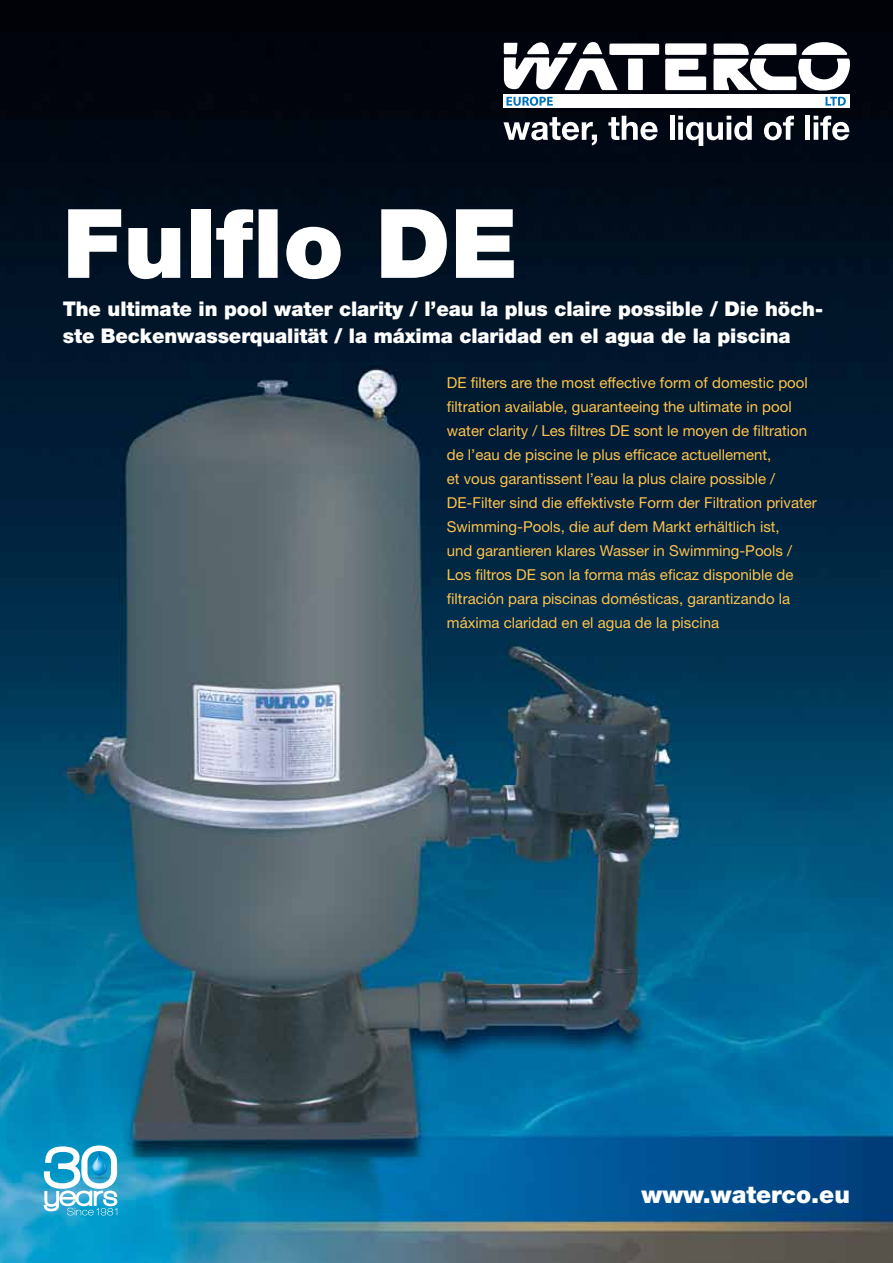
<style>
.page{position:relative;width:893px;height:1263px;background:#fff}
.page>*{position:absolute;margin:0;border:0;box-sizing:border-box;transform-origin:0 0}
.t1{font:900 96px "Helvetica Neue";color:#fff}
.t2{font:900 24px "Helvetica Neue";color:#fff}
.t3{font:900 20.25px/27px "Helvetica Neue";letter-spacing:-.005em;color:#fff}
.t4{font:15px/24px "Helvetica Neue";color:#fec34e}
</style>
<div class="page">
<img style="left:0;top:0;width:893px;height:1263px">
<svg style="left:44px;top:1145px;width:73px;height:70px"></svg>
<div style="left:503px;top:94px;width:346px;height:14px;background:#fff"></div>
<svg style="left:503px;top:117px;width:94px;height:28px"></svg>
<svg style="left:608px;top:116px;width:50px;height:24px"></svg>
<hr style="left:670px;top:116px;width:4px;height:24px;background:#fff">
<svg style="left:678px;top:116px;width:74px;height:30px"></svg>
<svg style="left:764px;top:116px;width:30px;height:24px"></svg>
<div style="left:805px;top:116px;width:5px;height:24px;background:#fff"></div>
<svg style="left:814px;top:116px;width:36px;height:24px"></svg>
<svg style="left:504px;top:41px;width:155px;height:49px"></svg>
<svg style="left:665px;top:43px;width:42px;height:47px"></svg>
<svg style="left:713px;top:42px;width:138px;height:64px"></svg>
<svg style="left:506px;top:97px;width:47px;height:9px"></svg>
<h1 class="t1" style="left:63px;top:186px;width:457px">Fulflo DE</h1>
<h3 class="t3" style="left:63px;top:296px;width:762px">The ultimate in pool water clarity / l’eau la plus claire possible / Die höch&shy;ste Beckenwasserqualität / la máxima claridad en el agua de la piscina</h3>
<p class="t4" style="left:447px;top:370px;width:372px">DE filters are the most effective form of domestic pool filtration available, guaranteeing the ultimate in pool water clarity / Les filtres DE sont le moyen de filtration de l’eau de piscine le plus efficace actuellement,<br>et vous garantissent l’eau la plus claire possible / DE-Filter sind die effektivste Form der Filtration privater Swimming-Pools, die auf dem Markt erhältlich ist,<br>und garantieren klares Wasser in Swimming-Pools / Los filtros DE son la forma más eficaz disponible de filtración para piscinas domésticas, garantizando la máxima claridad en el agua de la piscina</p>
<h2 class="t2" style="left:641px;top:1180px;width:210px">www.waterco.eu</h2>
</div>
